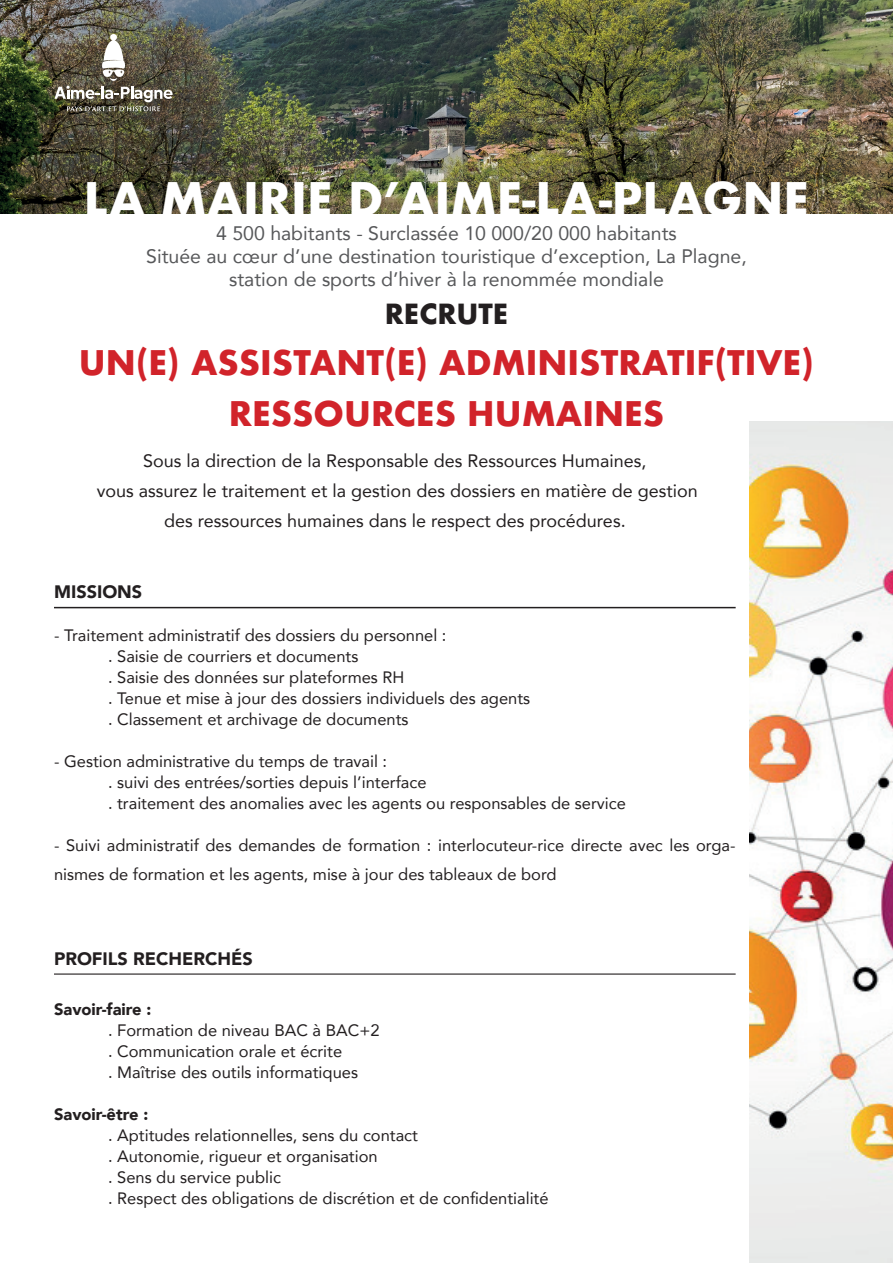
<style>
.page{position:relative;width:893px;height:1263px;background:#fff}
.page>*{position:absolute;margin:0;border:0;box-sizing:border-box;transform-origin:0 0}
.t1{font:700 45px "Futura";color:#fff}
.t2{font:700 33px/51px "Futura";color:#d1232a;text-align:center}
.t3{font:700 27px "Futura";color:#231f20}
.t4{font:19.5px/23.4px "Avenir";color:#57585a;text-align:center}
.t5{font:18px/30px "Avenir";color:#231f20;text-align:center}
.t6{font:900 18px "Avenir";color:#231f20}
.t7{font:16.5px/21px "Avenir";color:#231f20}
.t8{font:900 16.5px "Avenir";color:#231f20}
</style>
<div class="page">
<img style="left:0;top:0;width:893px;height:214px">
<img style="left:54px;top:34px;width:119px;height:77px">
<img style="left:750px;top:421px;width:143px;height:842px">
<hr style="left:54px;top:607px;width:682px;height:1px;background:#231f20">
<hr style="left:54px;top:973px;width:682px;height:2px;background:#231f20">
<h1 class="t1" style="left:84px;top:167px;width:727px">LA MAIRIE D’AIME-LA-PLAGNE</h1>
<p class="t4" style="left:146px;top:220px;width:602px">4 500 habitants - Surclassée 10 000/20 000 habitants<br>Située au cœur d’une destination touristique d’exception, La Plagne, station de sports d’hiver à la renommée mondiale</p>
<h3 class="t3" style="left:385px;top:294px;width:125px">RECRUTE</h3>
<h2 class="t2" style="left:79px;top:337px;width:737px">UN(E) ASSISTANT(E) ADMINISTRATIF(TIVE)<br>RESSOURCES HUMAINES</h2>
<p class="t5" style="left:97px;top:445px;width:603px">Sous la direction de la Responsable des Ressources Humaines,<br>vous assurez le traitement et la gestion des dossiers en matière de gestion des ressources humaines dans le respect des procédures.</p>
<p class="t6" style="left:54px;top:577px;width:90px">MISSIONS</p>
<p class="t7" style="left:108px;top:624px;width:424px;text-indent:-54px">- Traitement administratif des dossiers du personnel :<br>. Saisie de courriers et documents<br>. Saisie des données sur plateformes RH<br>. Tenue et mise à jour des dossiers individuels des agents . Classement et archivage de documents</p>
<p class="t7" style="left:108px;top:750px;width:519px;text-indent:-54px">- Gestion administrative du temps de travail :<br>. suivi des entrées/sorties depuis l’interface<br>. traitement des anomalies avec les agents ou responsables de service</p>
<p class="t7" style="left:54px;top:830px;width:683px;line-height:28.5px">- Suivi administratif des demandes de formation : interlocuteur-rice directe avec les orga&shy;nismes de formation et les agents, mise à jour des tableaux de bord</p>
<p class="t6" style="left:54px;top:943px;width:200px">PROFILS RECHERCHÉS</p>
<p class="t8" style="left:54px;top:995px;width:99px">Savoir-faire :</p>
<p class="t7" style="left:108px;top:1019px;width:273px">. Formation de niveau BAC à BAC+2 . Communication orale et écrite<br>. Maîtrise des outils informatiques</p>
<p class="t8" style="left:54px;top:1100px;width:96px">Savoir-être :</p>
<p class="t7" style="left:108px;top:1124px;width:442px">. Aptitudes relationnelles, sens du contact<br>. Autonomie, rigueur et organisation<br>. Sens du service public<br>. Respect des obligations de discrétion et de confidentialité</p>
</div>
